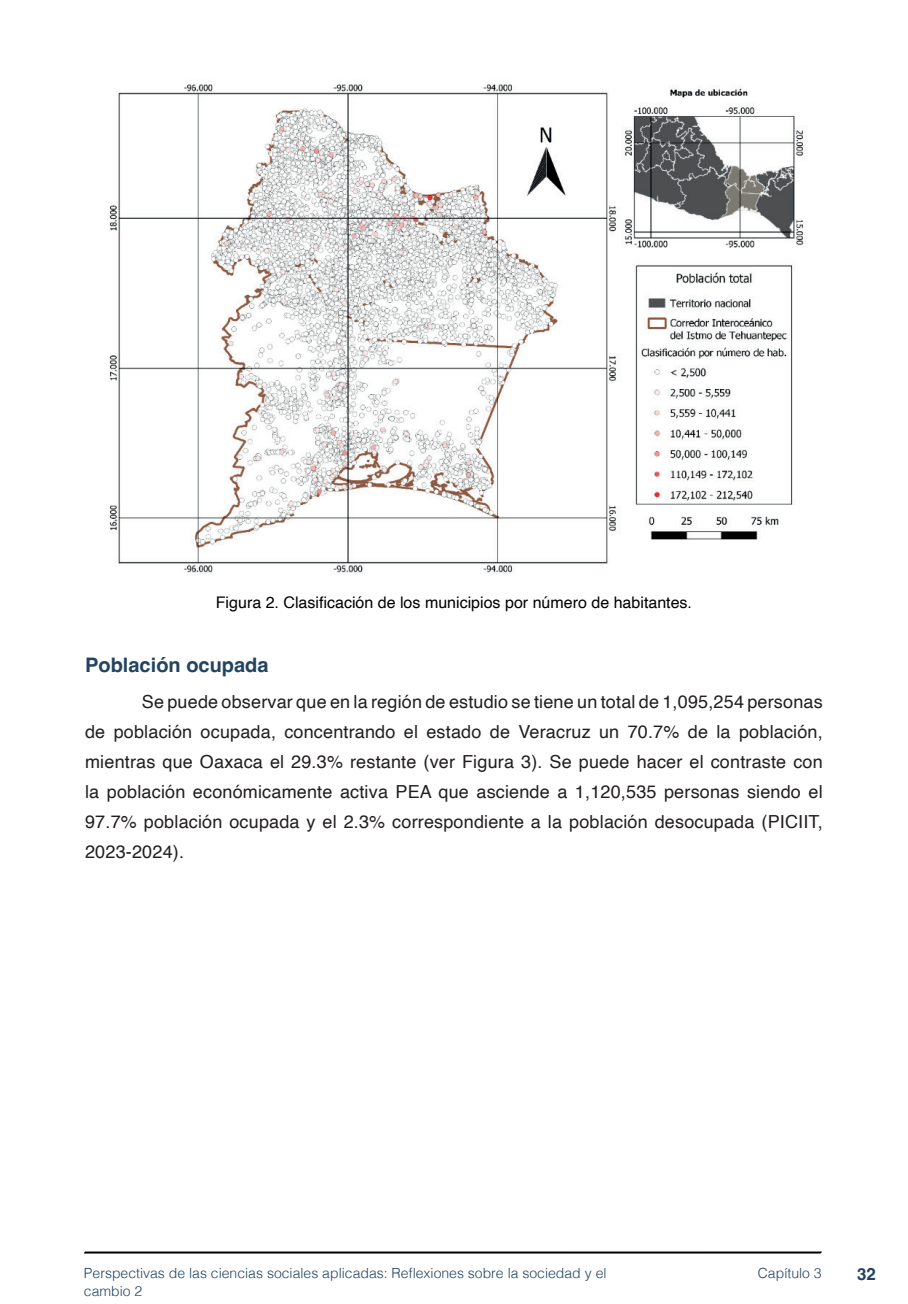
<style>
.page{position:relative;width:908px;height:1304px;background:#fff}
.page>*{position:absolute;margin:0;border:0;box-sizing:border-box;transform-origin:0 0}
.Subtitulo{font:700 20px "Helvetica";color:#23445f}
.txt{font:18px/30px "Helvetica";letter-spacing:.01em;color:#231f20;text-align:justify}
.t1{font:700 16.8px "Helvetica";color:#23445f}
.imagens_graf_tab{font:16px "Helvetica";color:#000}
.t2{font:300 14px/18px "Helvetica";color:#23445f}
</style>
<div class="page">
<svg style="left:84px;top:1251px;width:737px;height:3px;background:#515151"></svg>
<img style="left:109px;top:84px;width:698px;height:490px">
<p class="imagens_graf_tab" style="left:216px;top:590px;width:477px">Figura 2. Clasificación de los municipios por número de habitantes.</p>
<p class="Subtitulo" style="left:85px;top:653px;width:185px">Población ocupada</p>
<p class="txt" style="left:85px;top:687px;width:738px;text-indent:57px">Se puede observar que en la región de estudio se tiene un total de 1,095,254 personas de población ocupada, concentrando el estado de Veracruz un 70.7% de la población, mientras que Oaxaca el 29.3% restante (ver Figura 3). Se puede hacer el contraste con la población económicamente activa PEA que asciende a 1,120,535 personas siendo el 97.7% población ocupada y el 2.3% correspondiente a la población desocupada (PICIIT, 2023-2024).</p>
<p class="t2" style="left:84px;top:1263px;width:524px">Perspectivas de las ciencias sociales aplicadas: Reflexiones sobre la sociedad y el cambio 2</p>
<p class="t2" style="left:757px;top:1263px;width:65px">Capítulo 3</p>
<p class="t1" style="left:856px;top:1264px;width:20px">32</p>
</div>
